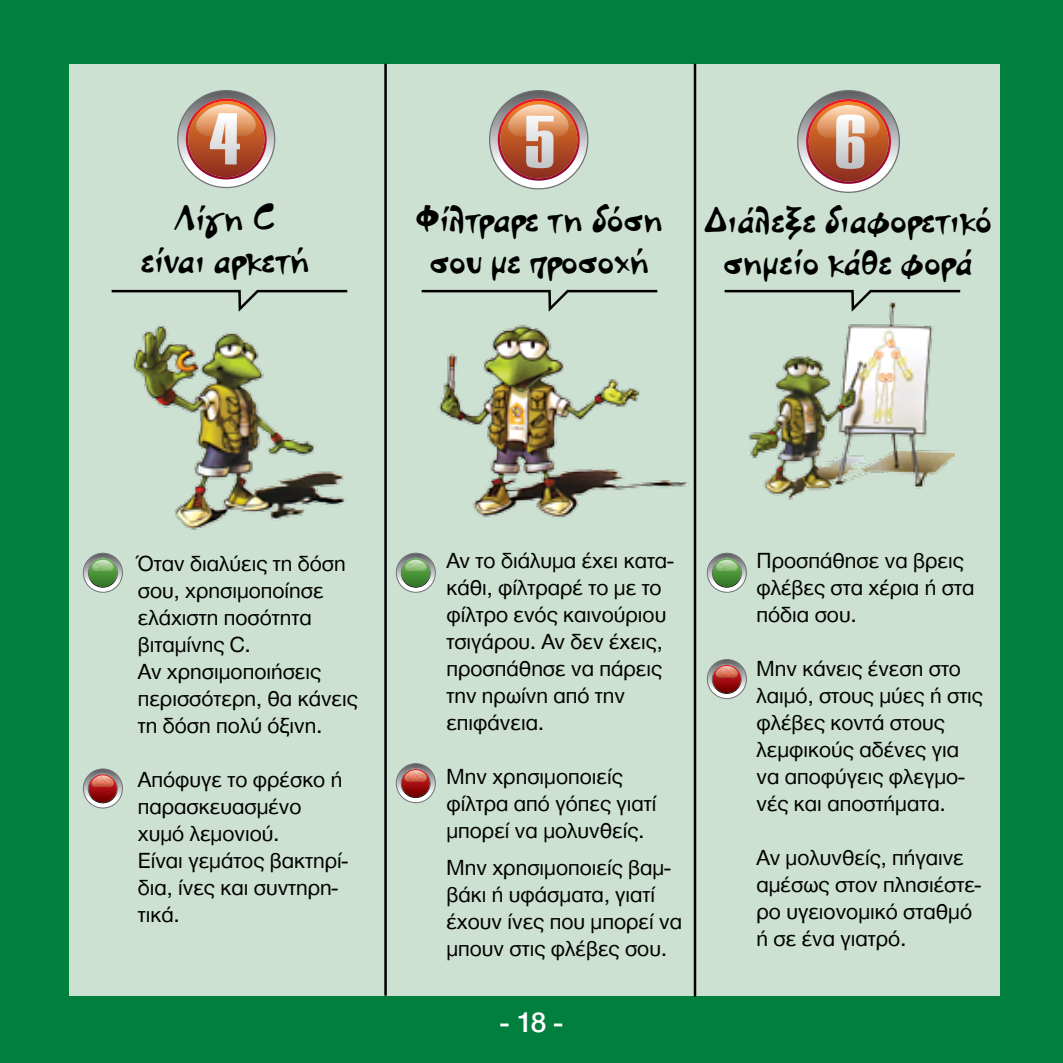
<style>
.page{position:relative;width:1063px;height:1063px;background:#007f3e}
.page>*{position:absolute;margin:0;border:0;box-sizing:border-box;transform-origin:0 0}
.t1{font:800 35px/42px "PF Plasmatic";color:#000;text-align:center}
.t2{font:500 30px "CF Helvetica";color:#fff}
.t3{font:22.5px/27px "CF Helvetica";color:#000}
</style>
<div class="page">
<div style="left:69px;top:64px;width:930px;height:932px;background:#cce1d2"></div>
<hr style="left:384px;top:64px;width:3px;height:932px;background:#000">
<hr style="left:694px;top:64px;width:2px;height:933px;background:#000">
<img style="left:133px;top:326px;width:212px;height:204px">
<svg style="left:178px;top:91px;width:97px;height:97px"></svg>
<svg style="left:111px;top:289px;width:237px;height:23px"></svg>
<svg style="left:421px;top:289px;width:237px;height:23px"></svg>
<svg style="left:724px;top:289px;width:237px;height:12px"></svg>
<div style="left:83px;top:553px;width:40px;height:40px;border:1px solid #717275;border-radius:50%"></div>
<svg style="left:83px;top:553px;width:39px;height:39px"></svg>
<img style="left:92px;top:560px;width:22px;height:11px">
<div style="left:396px;top:553px;width:40px;height:40px;border:1px solid #717275;border-radius:50%"></div>
<svg style="left:396px;top:553px;width:39px;height:39px"></svg>
<img style="left:404px;top:560px;width:23px;height:11px">
<div style="left:707px;top:553px;width:40px;height:40px;border:1px solid #717275;border-radius:50%"></div>
<svg style="left:707px;top:553px;width:39px;height:39px"></svg>
<img style="left:716px;top:560px;width:22px;height:11px">
<div style="left:83px;top:768px;width:40px;height:40px;border:1px solid #717275;border-radius:50%"></div>
<svg style="left:83px;top:769px;width:39px;height:39px"></svg>
<img style="left:92px;top:775px;width:22px;height:12px">
<div style="left:396px;top:763px;width:40px;height:40px;border:1px solid #717275;border-radius:50%"></div>
<svg style="left:396px;top:764px;width:39px;height:39px"></svg>
<img style="left:405px;top:770px;width:22px;height:12px">
<div style="left:707px;top:659px;width:40px;height:40px;border:1px solid #717275;border-radius:50%"></div>
<svg style="left:707px;top:660px;width:39px;height:39px"></svg>
<img style="left:715px;top:666px;width:23px;height:12px">
<svg style="left:490px;top:91px;width:98px;height:98px"></svg>
<img style="left:438px;top:324px;width:251px;height:194px">
<svg style="left:798px;top:91px;width:101px;height:101px"></svg>
<img style="left:748px;top:301px;width:206px;height:199px">
<h1 class="t1" style="left:140px;top:197px;width:171px">Λίγη C είναι αρκετή</h1>
<h1 class="t1" style="left:416px;top:198px;width:249px">Φίλτραρε τη δόση σου με προσοχή</h1>
<h1 class="t1" style="left:704px;top:199px;width:290px">Διάλεξε διαφορετικό σημείο κάθε φορά</h1>
<p class="t3" style="left:138px;top:550px;width:222px">Όταν διαλύεις τη δόση σου, χρησιμοποίησε ελάχιστη ποσότητα βιταμίνης C.<br>Αν χρησιμοποιήσεις περισσότερη, θα κάνεις τη δόση πολύ όξινη.</p>
<p class="t3" style="left:138px;top:766px;width:212px">Απόφυγε το φρέσκο ή παρασκευασμένο χυμό λεμονιού.<br>Είναι γεμάτος βακτηρί&shy;δια, ίνες και συντηρη&shy;τικά.</p>
<p class="t3" style="left:446px;top:547px;width:228px">Αν το διάλυμα έχει κατα&shy;κάθι, φίλτραρέ το με το φίλτρο ενός καινούριου τσιγάρου. Αν δεν έχεις, προσπάθησε να πάρεις την ηρωίνη από την επιφάνεια.</p>
<p class="t3" style="left:446px;top:763px;width:211px">Μην χρησιμοποιείς φίλτρα από γόπες γιατί μπορεί να μολυνθείς.</p>
<p class="t3" style="left:446px;top:854px;width:237px">Μην χρησιμοποιείς βαμ&shy;βάκι ή υφάσματα, γιατί έχουν ίνες που μπορεί να μπουν στις φλέβες σου.</p>
<h2 class="t2" style="left:501px;top:1006px;width:63px">- 18 -</h2>
<p class="t3" style="left:756px;top:548px;width:219px">Προσπάθησε να βρεις φλέβες στα χέρια ή στα πόδια σου.</p>
<p class="t3" style="left:756px;top:656px;width:228px">Μην κάνεις ένεση στο λαιμό, στους μύες ή στις φλέβες κοντά στους λεμφικούς αδένες για να αποφύγεις φλεγμο&shy;νές και αποστήματα.</p>
<p class="t3" style="left:756px;top:845px;width:226px">Αν μολυνθείς, πήγαινε αμέσως στον πλησιέστε&shy;ρο υγειονομικό σταθμό ή σε ένα γιατρό.</p>
</div>
